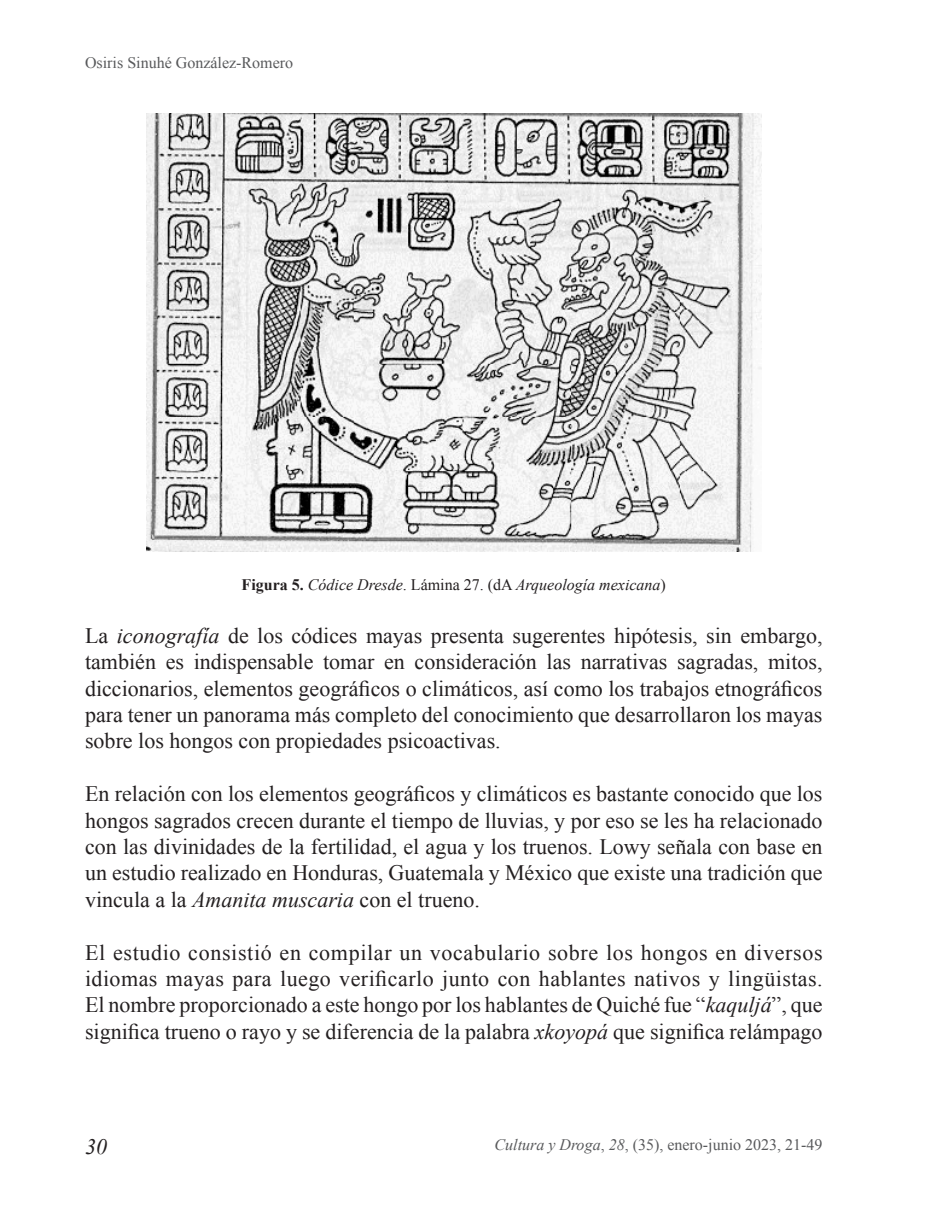
<style>
.page{position:relative;width:936px;height:1219px;background:#fff}
.page>*{position:absolute;margin:0;border:0;box-sizing:border-box;transform-origin:0 0}
.t1{font:22px/26.4px "Times New Roman";color:#231f20;text-align:justify}
.t2{font:italic 22px "Times New Roman";color:#231f20}
.t3{font:16px "Times New Roman";color:#58595b}
.t4{font:italic 16px "Times New Roman";color:#231f20}
.s1{font-weight:700;font-style:normal}
.s2{font-style:normal}
.s3{font-style:italic}
</style>
<div class="page">
<img style="left:146px;top:113px;width:615px;height:439px">
<p class="t3" style="left:85px;top:52px;width:209px">Osiris Sinuhé González-Romero</p>
<p class="t4" style="left:242px;top:576px;width:426px"><span class="s1">Figura 5.</span> Códice Dresde<span class="s2">. Lámina 27. (dA</span> Arqueología mexicana<span class="s2">)</span></p>
<p class="t1" style="left:85px;top:622px;width:739px">La <span class="s3">iconografía</span> de los códices mayas presenta sugerentes hipótesis, sin embargo, también es indispensable tomar en consideración las narrativas sagradas, mitos, diccionarios, elementos geográficos o climáticos, así como los trabajos etnográficos para tener un panorama más completo del conocimiento que desarrollaron los mayas sobre los hongos con propiedades psicoactivas.</p>
<p class="t1" style="left:85px;top:780px;width:739px">En relación con los elementos geográficos y climáticos es bastante conocido que los hongos sagrados crecen durante el tiempo de lluvias, y por eso se les ha relacionado con las divinidades de la fertilidad, el agua y los truenos. Lowy señala con base en un estudio realizado en Honduras, Guatemala y México que existe una tradición que vincula a la <span class="s3">Amanita muscaria</span> con el trueno.</p>
<p class="t1" style="left:85px;top:939px;width:739px">El estudio consistió en compilar un vocabulario sobre los hongos en diversos idiomas mayas para luego verificarlo junto con hablantes nativos y lingüistas.<br>El nombre proporcionado a este hongo por los hablantes de Quiché fue “<span class="s3">kaquljá</span>”, que significa trueno o rayo y se diferencia de la palabra <span class="s3">xkoyopá</span> que significa relámpago</p>
<p class="t2" style="left:85px;top:1134px;width:23px">30</p>
<p class="t3" style="left:494px;top:1133px;width:329px"><span class="s3">Cultura y Droga</span>, <span class="s3">28</span>, (35), enero-junio 2023, 21-49</p>
</div>
